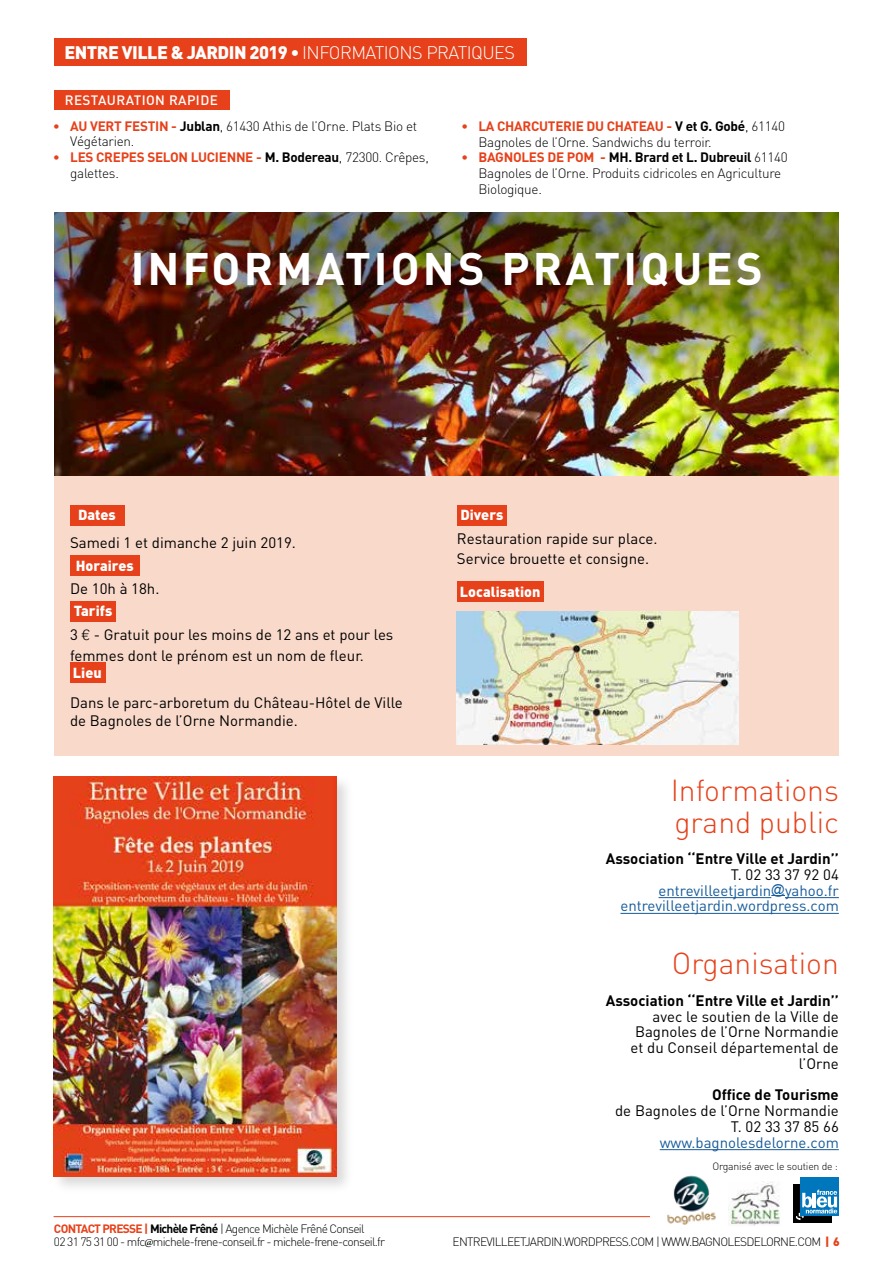
<style>
.page{position:relative;width:893px;height:1263px;background:#fff}
.page>*{position:absolute;margin:0;border:0;box-sizing:border-box;transform-origin:0 0}
.t1{font:700 45px "DIN";letter-spacing:.07em;color:#fff}
.t2{font:300 30px/31.5px "DIN";color:#e6411a}
.t3{font:900 18px "DIN";letter-spacing:-.03em;color:#fff}
.t4{font:15px/15.8px "DIN";color:#000}
.t5{font:15px/15.8px "DIN";color:#165b9a;text-align:right}
.t6{font:700 15px "DIN";color:#000}
.t7{font:900 14.4px "DIN";color:#fff}
.t8{font:300 13.5px/15.8px "DIN";letter-spacing:-.02em;color:#000}
.t9{font:700 13.5px/15.8px "DIN";letter-spacing:-.02em;color:#e6411a}
.t10{font:500 13.5px "DIN";letter-spacing:.03em;color:#fff}
.t11{font:300 12px/13.5px "DIN";letter-spacing:-.06em;color:#000}
.t12{font:300 10.5px "DIN";letter-spacing:-.02em;color:#000}
.s1{font-weight:300}
.s2{font-weight:700;color:#e6411a}
.s3{font-weight:700}
.s4{color:#000}
.s5{font-weight:300;color:#000}
.s6{font-family:"Helvetica";font-weight:300}
.s7{font-family:"Minion Pro";font-weight:400}
.s8{font-family:"Arial";font-size:13.5px}
.s9{font-weight:900;color:#e6411a}
</style>
<div class="page">
<hr style="left:54px;top:1216px;width:785px;height:1px;background:#e6411a">
<div style="left:651px;top:1209px;width:198px;height:17px;background:#fff"></div>
<div style="left:54px;top:445px;width:785px;height:311px;background:#f9d9ca"></div>
<img style="left:54px;top:213px;width:785px;height:262px">
<hr style="left:658px;top:897px;width:113px;height:1px;background:#165b9a">
<svg style="left:771px;top:895px;width:14px;height:1px"></svg>
<hr style="left:785px;top:897px;width:54px;height:1px;background:#165b9a">
<hr style="left:620px;top:913px;width:219px;height:1px;background:#165b9a">
<hr style="left:660px;top:1149px;width:179px;height:1px;background:#165b9a">
<div style="left:51px;top:774px;width:303px;height:420px;background:#000;opacity:.15"></div>
<img style="left:54px;top:777px;width:283px;height:400px">
<div style="left:54px;top:38px;width:473px;height:27px;background:#e6411a"></div>
<img style="left:457px;top:611px;width:281px;height:133px">
<div style="left:457px;top:505px;width:50px;height:20px;background:#e6411a"></div>
<div style="left:457px;top:581px;width:86px;height:21px;background:#e6411a"></div>
<div style="left:70px;top:555px;width:69px;height:21px;background:#e6411a"></div>
<div style="left:70px;top:601px;width:46px;height:20px;background:#e6411a"></div>
<div style="left:70px;top:663px;width:35px;height:20px;background:#e6411a"></div>
<img style="left:728px;top:1181px;width:52px;height:45px">
<div style="left:793px;top:1184px;width:38px;height:38px;background:#000"></div>
<div style="left:800px;top:1177px;width:39px;height:38px;background:#0076bd"></div>
<svg style="left:796px;top:1189px;width:41px;height:31px"></svg>
<div style="left:70px;top:505px;width:54px;height:20px;background:#e6411a"></div>
<img style="left:667px;top:1175px;width:49px;height:50px">
<div style="left:54px;top:90px;width:176px;height:19px;background:#e6411a"></div>
<p class="t3" style="left:64px;top:41px;width:452px">ENTRE VILLE &amp; JARDIN 2019 • <span class="s1">INFORMATIONS PRATIQUES</span></p>
<p class="t10" style="left:65px;top:91px;width:155px">RESTAURATION RAPIDE</p>
<p class="t8" style="left:70px;top:118px;width:349px;text-indent:-17px"><span class="s2">• AU VERT FESTIN -</span> <span class="s3">Jublan</span>, 61430 Athis de l’Orne. Plats Bio et<br>Végétarien.</p>
<p class="t9" style="left:70px;top:149px;width:360px;text-indent:-17px">• LES CREPES SELON LUCIENNE - <span class="s4">M. Bodereau</span><span class="s5">, 72300. Crêpes, galettes.</span></p>
<p class="t8" style="left:478px;top:118px;width:308px;text-indent:-17px"><span class="s2">• LA CHARCUTERIE DU CHATEAU -</span> <span class="s3">V et G. Gobé</span>, 61140<br>Bagnoles de l’Orne. Sandwichs du terroir.</p>
<p class="t8" style="left:478px;top:149px;width:311px;text-indent:-17px"><span class="s2">• BAGNOLES DE POM -</span> <span class="s3">MH. Brard et L. Dubreuil</span> 61140<br>Bagnoles de l’Orne. Produits cidricoles en Agriculture<br>Biologique.</p>
<h1 class="t1" style="left:131px;top:239px;width:633px">INFORMATIONS PRATIQUES</h1>
<p class="t7" style="left:78px;top:505px;width:39px">Dates</p>
<p class="t7" style="left:460px;top:505px;width:44px">Divers</p>
<p class="t4" style="left:70px;top:534px;width:227px">Samedi 1 et dimanche 2 juin 2019.</p>
<p class="t4" style="left:70px;top:581px;width:91px">De 10h à 18h.</p>
<p class="t4" style="left:70px;top:624px;width:325px;line-height:21px">3 <span class="s6">€</span> - Gratuit pour les moins de 12 ans et pour les femmes dont le prénom est un nom de fleur.</p>
<p class="t4" style="left:70px;top:693px;width:334px;line-height:18px">Dans le parc-arboretum du Château-Hôtel de Ville de Bagnoles de l’Orne Normandie.</p>
<p class="t7" style="left:76px;top:556px;width:59px">Horaires</p>
<p class="t7" style="left:74px;top:601px;width:40px">Tarifs</p>
<p class="t7" style="left:73px;top:663px;width:30px">Lieu</p>
<p class="t11" style="left:54px;top:1221px;width:333px"><span class="s2">CONTACT PRESSE |</span> <span class="s3">Michèle Frêné</span> | Agence Michèle Frêné Conseil<br>02 31 75 31 00 - mfc<span class="s7">@</span>michele-frene-conseil.fr - michele-frene-conseil.fr</p>
<p class="t4" style="left:457px;top:528px;width:202px;line-height:19.8px">Restauration rapide sur place.<br>Service brouette et consigne.</p>
<p class="t7" style="left:460px;top:582px;width:82px">Localisation</p>
<h2 class="t2" style="left:671px;top:774px;width:170px">Informations grand public</h2>
<p class="t6" style="left:606px;top:849px;width:235px">Association ‘‘Entre Ville et Jardin’’</p>
<p class="t5" style="left:620px;top:866px;width:220px"><span class="s4">T. 02 33 37 92 04 </span>entrevilleetjardin<span class="s8">@</span>yahoo.fr entrevilleetjardin.wordpress.com</p>
<h2 class="t2" style="left:672px;top:947px;width:169px">Organisation</h2>
<p class="t6" style="left:606px;top:990px;width:235px">Association ‘‘Entre Ville et Jardin’’</p>
<p class="t4" style="left:631px;top:1008px;width:210px;text-align:right">avec le soutien de la Ville de<br>Bagnoles de l’Orne Normandie et du Conseil départemental de l’Orne</p>
<p class="t6" style="left:712px;top:1085px;width:128px">Office de Tourisme</p>
<p class="t4" style="left:615px;top:1102px;width:225px;text-align:right">de Bagnoles de l’Orne Normandie<br>T. 02 33 37 85 66</p>
<p class="t5" style="left:660px;top:1134px;width:181px">www.bagnolesdelorne.com</p>
<p class="t12" style="left:712px;top:1160px;width:127px">Organisé avec le soutien de :</p>
<p class="t11" style="left:453px;top:1234px;width:389px">ENTREVILLEETJARDIN.WORDPRESS.COM | WWW.BAGNOLESDELORNE.COM <span class="s9">| 6</span></p>
</div>
